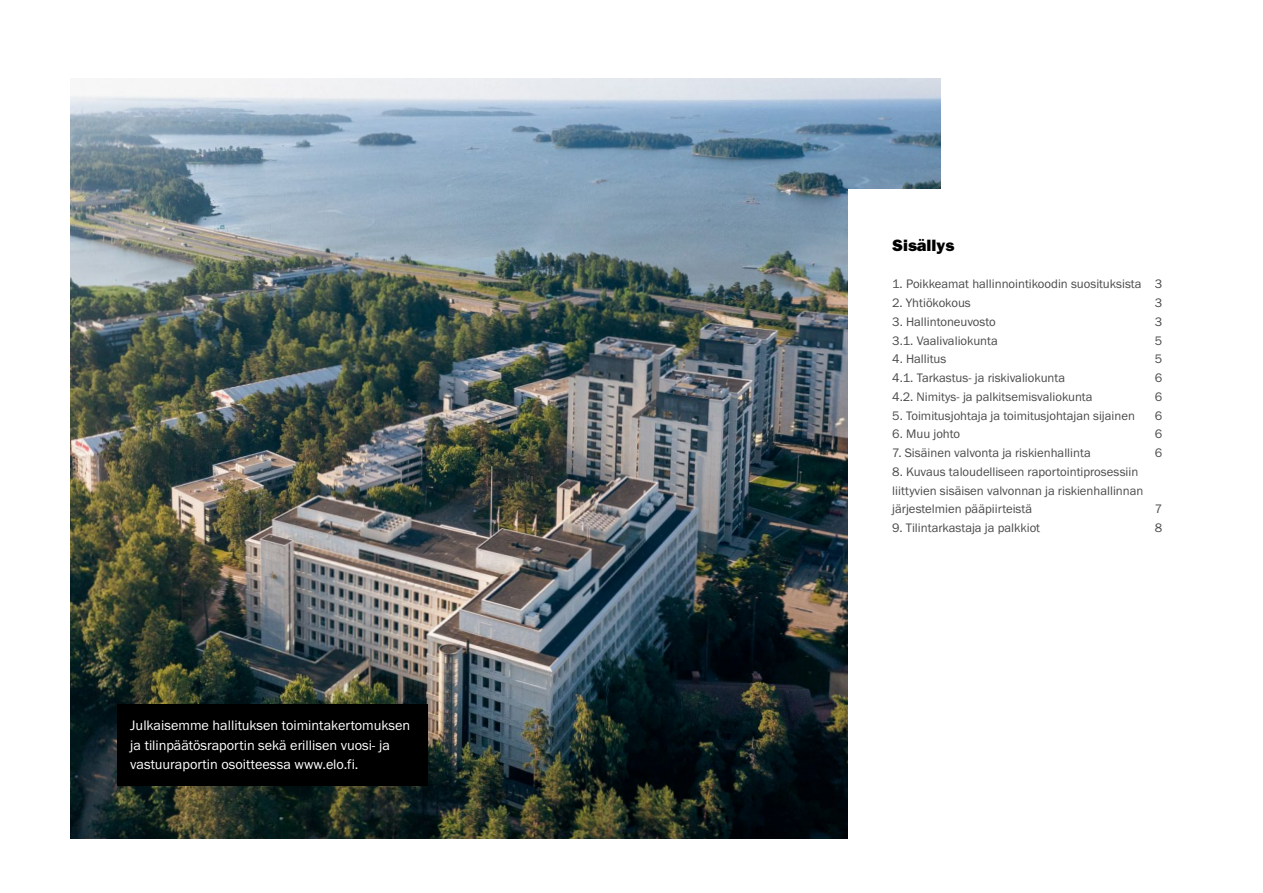
<style>
.page{position:relative;width:1263px;height:893px;background:#fff}
.page>*{position:absolute;margin:0;border:0;box-sizing:border-box;transform-origin:0 0}
.t1{font:800 16.5px "Franklin Gothic";color:#000}
.Nosto{font:14.25px/19.5px "Franklin Gothic URW Boo";color:#fff}
.t2{font:12.75px/18.8px "Franklin Gothic URW Boo";color:#4a4a49}
.s1{font-family:"Franklin Gothic URW Hea";font-weight:400}
</style>
<div class="page">
<img style="left:70px;top:79px;width:871px;height:760px">
<div style="left:848px;top:189px;width:395px;height:704px;background:#fff"></div>
<div style="left:117px;top:704px;width:310px;height:82px;background:#000"></div>
<p class="Nosto" style="left:130px;top:715px;width:282px">Julkaisemme hallituksen toimintakertomuksen ja tilinpäätösraportin sekä erillisen vuosi- ja vastuuraportin osoitteessa www.elo.fi.</p>
<p class="t1" style="left:892px;top:236px;width:63px">S<span class="s1">i</span>sällys</p>
<p class="t2" style="left:892px;top:275px;width:271px">1. Poikkeamat hallinnointikoodin suosituksista 3</p>
<p class="t2" style="left:892px;top:293px;width:80px">2. Yhtiökokous</p>
<p class="t2" style="left:1155px;top:293px;width:9px">3</p>
<p class="t2" style="left:892px;top:312px;width:105px">3. Hallintoneuvosto</p>
<p class="t2" style="left:1155px;top:312px;width:9px">3</p>
<p class="t2" style="left:892px;top:331px;width:107px">3.1. Vaalivaliokunta</p>
<p class="t2" style="left:1155px;top:331px;width:9px">5</p>
<p class="t2" style="left:892px;top:350px;width:55px">4. Hallitus</p>
<p class="t2" style="left:1155px;top:350px;width:9px">5</p>
<p class="t2" style="left:892px;top:368px;width:174px">4.1. Tarkastus- ja riskivaliokunta</p>
<p class="t2" style="left:1155px;top:368px;width:9px">6</p>
<p class="t2" style="left:892px;top:387px;width:202px">4.2. Nimitys- ja palkitsemisvaliokunta</p>
<p class="t2" style="left:1155px;top:387px;width:9px">6</p>
<p class="t2" style="left:892px;top:406px;width:244px">5. Toimitusjohtaja ja toimitusjohtajan sijainen</p>
<p class="t2" style="left:1155px;top:406px;width:9px">6</p>
<p class="t2" style="left:892px;top:425px;width:69px">6. Muu johto</p>
<p class="t2" style="left:1155px;top:425px;width:9px">6</p>
<p class="t2" style="left:892px;top:443px;width:200px">7. Sisäinen valvonta ja riskienhallinta</p>
<p class="t2" style="left:1155px;top:443px;width:9px">6</p>
<p class="t2" style="left:892px;top:462px;width:253px">8. Kuvaus taloudelliseen raportointiprosessiin liittyvien sisäisen valvonnan ja riskienhallinnan järjestelmien pääpiirteistä</p>
<p class="t2" style="left:1155px;top:500px;width:9px">7</p>
<p class="t2" style="left:892px;top:518px;width:149px">9. Tilintarkastaja ja palkkiot</p>
<p class="t2" style="left:1155px;top:518px;width:9px">8</p>
</div>
